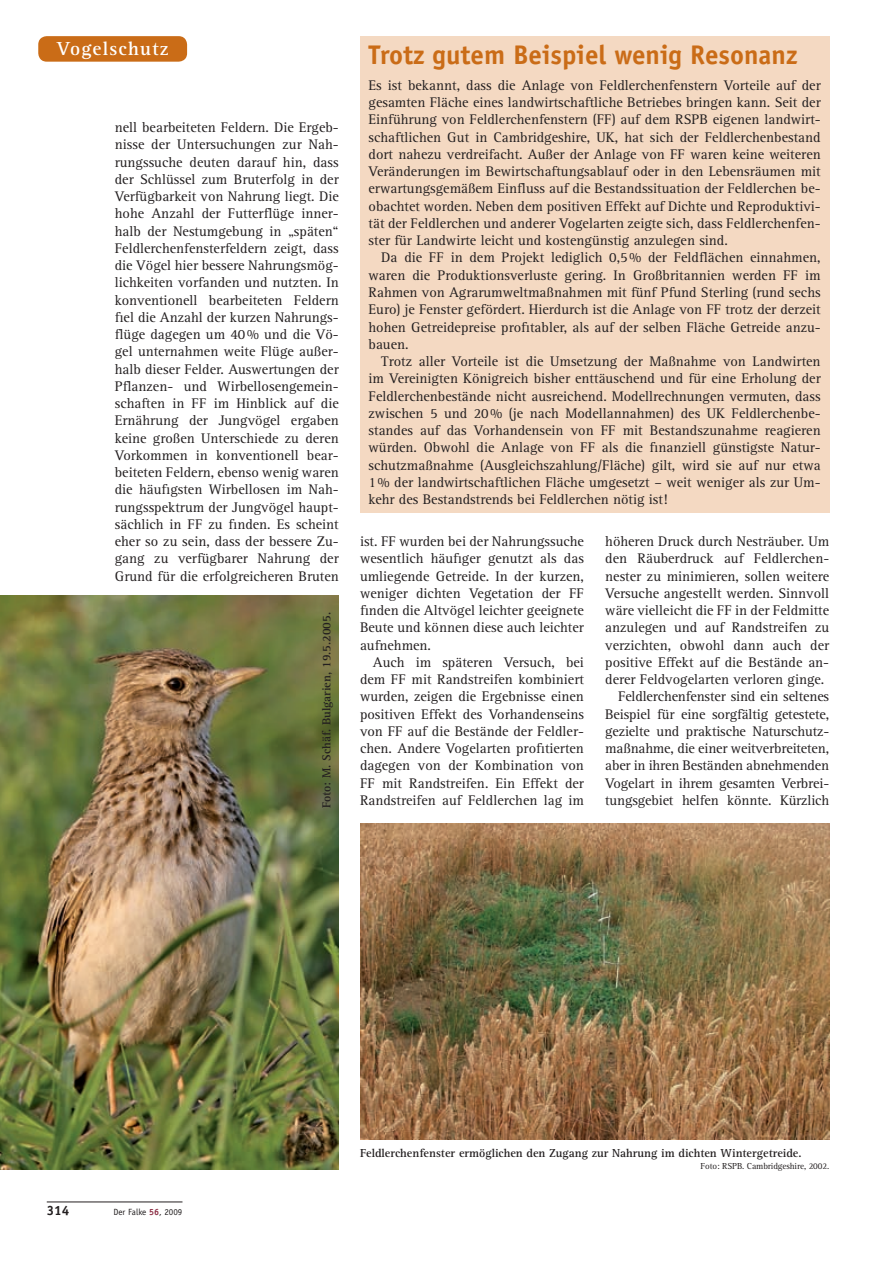
<style>
.page{position:relative;width:893px;height:1263px;background:#fff}
.page>*{position:absolute;margin:0;border:0;box-sizing:border-box;transform-origin:0 0}
.t1{font:700 27px "Officina Sans Std";color:#ca6c17}
.t2{font:700 19.5px "Rotis Serif";letter-spacing:.06em;color:#fff}
.t3{font:14.4px/17.2px "Rotis Serif";color:#231f20;text-align:justify}
.t4{font:700 13.5px "Officina Sans Std";color:#231f20}
.t5{font:700 12px "Rotis Serif";color:#231f20}
.t6{font:9px "Rotis Serif";letter-spacing:-.01em;color:#231f20}
.t7{font:9px "Officina Sans Std";color:#231f20}
.s1{font-weight:700;color:#8d2f45}
</style>
<div class="page">
<div style="left:38px;top:36px;width:149px;height:26px;background:#ca6c17;border-radius:9px"></div>
<hr style="left:47px;top:1202px;width:135px;height:1px;background:#231f20">
<img style="left:360px;top:823px;width:469px;height:316px">
<div style="left:360px;top:36px;width:469px;height:476px;background:#f4d9c2"></div>
<img style="left:0;top:596px;width:339px;height:573px">
<h2 class="t2" style="left:57px;top:37px;width:113px">Vogelschutz</h2>
<p class="t3" style="left:115px;top:119px;width:225px">nell bearbeiteten Feldern. Die Ergeb&shy;nisse der Untersuchungen zur Nah&shy;rungssuche deuten darauf hin, dass der Schlüssel zum Bruterfolg in der Verfügbarkeit von Nahrung liegt. Die hohe Anzahl der Futterflüge inner&shy;halb der Nestumgebung in „späten“ Feldlerchenfensterfeldern zeigt, dass die Vögel hier bessere Nahrungsmög&shy;lichkeiten vorfanden und nutzten. In konventionell bearbeiteten Feldern fiel die Anzahl der kurzen Nahrungs&shy;flüge dagegen um 40 % und die Vö&shy;gel unternahmen weite Flüge außer&shy;halb dieser Felder. Auswertungen der Pflanzen- und Wirbellosengemein&shy;schaften in FF im Hinblick auf die Ernährung der Jungvögel ergaben keine großen Unterschiede zu deren Vorkommen in konventionell bear&shy;beiteten Feldern, ebenso wenig waren die häufigsten Wirbellosen im Nah&shy;rungsspektrum der Jungvögel haupt&shy;sächlich in FF zu finden. Es scheint eher so zu sein, dass der bessere Zu&shy;gang zu verfügbarer Nahrung der Grund für die erfolgreicheren Bruten</p>
<p class="t5" style="left:319px;top:808px;width:198px;rotate:-90deg">Foto: M. Schäf. Bulgarien, 19.5.2005.</p>
<h1 class="t1" style="left:369px;top:38px;width:431px">Trotz gutem Beispiel wenig Resonanz</h1>
<p class="t3" style="left:369px;top:77px;width:454px">Es ist bekannt, dass die Anlage von Feldlerchenfenstern Vorteile auf der gesamten Fläche eines landwirtschaftliche Betriebes bringen kann. Seit der Einführung von Feldlerchenfenstern (FF) auf dem RSPB eigenen landwirt&shy;schaftlichen Gut in Cambridgeshire, UK, hat sich der Feldlerchenbestand dort nahezu verdreifacht. Außer der Anlage von FF waren keine weiteren Veränderungen im Bewirtschaftungsablauf oder in den Lebensräumen mit erwartungsgemäßem Einfluss auf die Bestandssituation der Feldlerchen be&shy;obachtet worden. Neben dem positiven Effekt auf Dichte und Reproduktivi&shy;tät der Feldlerchen und anderer Vogelarten zeigte sich, dass Feldlerchenfen&shy;ster für Landwirte leicht und kostengünstig anzulegen sind.</p>
<p class="t3" style="left:369px;top:249px;width:454px;text-indent:13px">Da die FF in dem Projekt lediglich 0,5 % der Feldflächen einnahmen, waren die Produktionsverluste gering. In Großbritannien werden FF im Rahmen von Agrarumweltmaßnahmen mit fünf Pfund Sterling (rund sechs Euro) je Fenster gefördert. Hierdurch ist die Anlage von FF trotz der derzeit hohen Getreidepreise profitabler, als auf der selben Fläche Getreide anzu&shy;bauen.</p>
<p class="t3" style="left:369px;top:353px;width:454px;text-indent:13px">Trotz aller Vorteile ist die Umsetzung der Maßnahme von Landwirten im Vereinigten Königreich bisher enttäuschend und für eine Erholung der Feldlerchenbestände nicht ausreichend. Modellrechnungen vermuten, dass zwischen 5 und 20 % (je nach Modellannahmen) des UK Feldlerchenbe&shy;standes auf das Vorhandensein von FF mit Bestandszunahme reagieren würden. Obwohl die Anlage von FF als die finanziell günstigste Natur&shy;schutzmaßnahme (Ausgleichszahlung/Fläche) gilt, wird sie auf nur etwa 1 % der landwirtschaftlichen Fläche umgesetzt – weit weniger als zur Um&shy;kehr des Bestandstrends bei Feldlerchen nötig ist!</p>
<p class="t3" style="left:360px;top:533px;width:225px">ist. FF wurden bei der Nahrungssuche wesentlich häufiger genutzt als das umliegende Getreide. In der kurzen, weniger dichten Vegetation der FF finden die Altvögel leichter geeignete Beute und können diese auch leichter aufnehmen.</p>
<p class="t3" style="left:360px;top:654px;width:225px;text-indent:13px">Auch im späteren Versuch, bei dem FF mit Randstreifen kombiniert wurden, zeigen die Ergebnisse einen positiven Effekt des Vorhandenseins von FF auf die Bestände der Feldler&shy;chen. Andere Vogelarten profitierten dagegen von der Kombination von FF mit Randstreifen. Ein Effekt der Randstreifen auf Feldlerchen lag im</p>
<p class="t3" style="left:605px;top:533px;width:225px">höheren Druck durch Nesträuber. Um</p>
<p class="t3" style="left:605px;top:550px;width:225px">den Räuberdruck auf Feldlerchen-</p>
<p class="t3" style="left:605px;top:568px;width:225px">nester zu minimieren, sollen weitere</p>
<p class="t3" style="left:605px;top:585px;width:225px">Versuche angestellt werden. Sinnvoll</p>
<p class="t3" style="left:605px;top:602px;width:225px">wäre vielleicht die FF in der Feld mitte</p>
<p class="t3" style="left:605px;top:619px;width:225px">anzulegen und auf Randstreifen zu</p>
<p class="t3" style="left:605px;top:637px;width:225px">verzichten, obwohl dann auch der</p>
<p class="t3" style="left:605px;top:654px;width:225px">positive Effekt auf die Bestände an-</p>
<p class="t3" style="left:605px;top:671px;width:221px">derer Feldvogelarten verloren ginge.</p>
<p class="t3" style="left:618px;top:688px;width:213px">Feldlerchenfenster sind ein seltenes</p>
<p class="t3" style="left:605px;top:706px;width:225px">Beispiel für eine sorgfältig getestete,</p>
<p class="t3" style="left:605px;top:723px;width:225px">gezielte und praktische Naturschutz-</p>
<p class="t3" style="left:605px;top:740px;width:225px">maßnahme, die einer weitverbreiteten,</p>
<p class="t3" style="left:605px;top:757px;width:225px">aber in ihren Beständen abnehmenden</p>
<p class="t3" style="left:605px;top:775px;width:225px">Vogelart in ihrem gesamten Verbrei-</p>
<p class="t3" style="left:605px;top:792px;width:225px">tungsgebiet helfen könnte. Kürzlich</p>
<p class="t4" style="left:47px;top:1202px;width:24px">314</p>
<p class="t7" style="left:113px;top:1206px;width:71px">Der Falke <span class="s1">56</span>, 2009</p>
<p class="t5" style="left:360px;top:1145px;width:443px">Feldlerchenfenster ermöglichen den Zugang zur Nahrung im dichten Wintergetreide.</p>
<p class="t6" style="left:701px;top:1161px;width:130px">Foto: RSPB. Cambridgeshire, 2002.</p>
</div>
